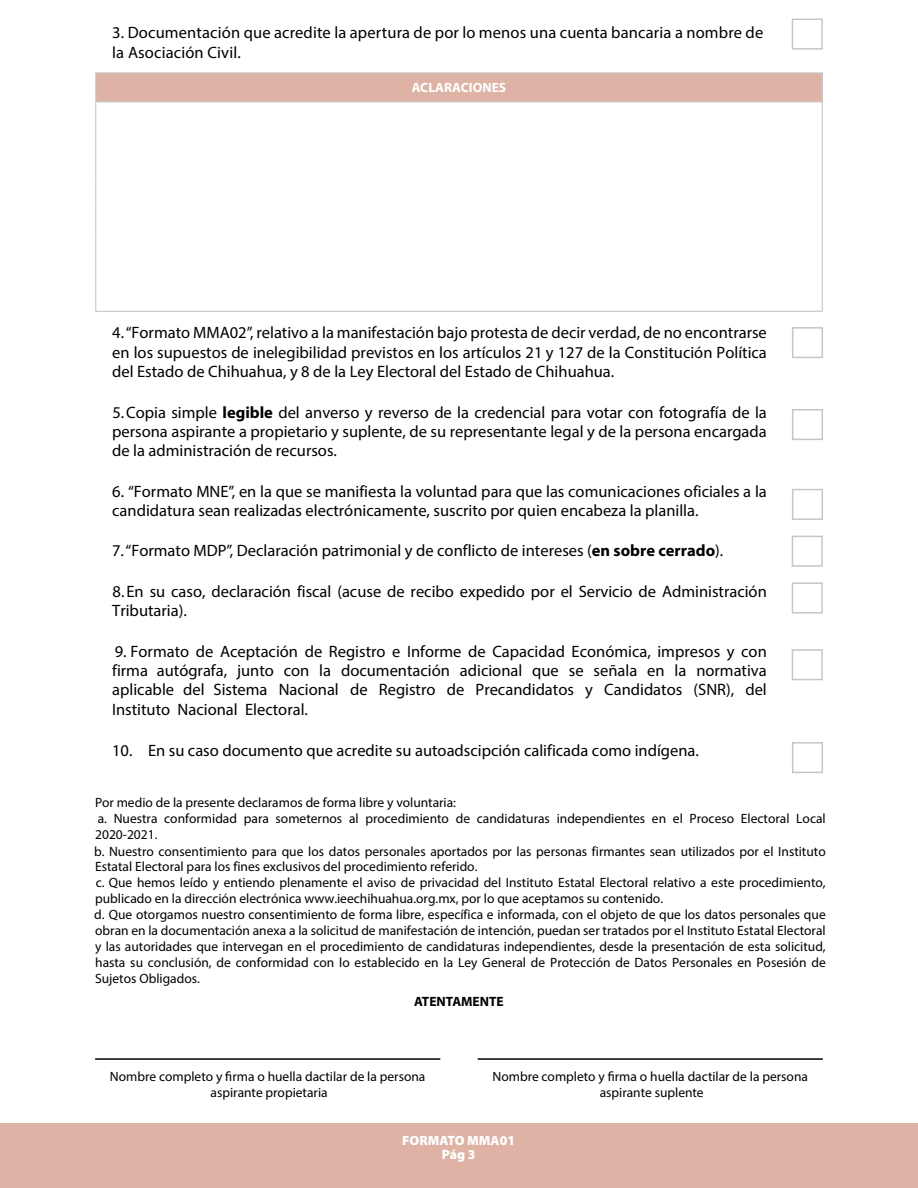
<style>
.page{position:relative;width:918px;height:1188px;background:#fff}
.page>*{position:absolute;margin:0;border:0;box-sizing:border-box;transform-origin:0 0}
.t1{font:16.5px/19.5px "Myriad Pro";color:#000;text-align:justify}
.t2{font:13.5px/16px "Myriad Pro";color:#000;text-align:center}
.t3{font:900 13.5px/13.5px "Myriad Pro";color:#fff;text-align:center}
.t4{font:700 13.5px "Myriad Pro";color:#fff}
.t5{font:700 13.5px "Myriad Pro";color:#000}
.s1{font-weight:700}
</style>
<div class="page">
<div style="left:96px;top:73px;width:726px;height:29px;background:#deb2a4"></div>
<hr style="left:95px;top:311px;width:728px;height:1px;background:#c6c6c6">
<hr style="left:95px;top:72px;width:728px;height:1px;background:#c6c6c6">
<svg style="left:95px;top:73px;width:1px;height:238px"></svg>
<hr style="left:95px;top:101px;width:728px;height:1px;background:#c6c6c6">
<svg style="left:822px;top:73px;width:1px;height:238px"></svg>
<div style="left:792px;top:19px;width:31px;height:31px;border:2px solid #c6c6c6"></div>
<div style="left:792px;top:327px;width:31px;height:31px;border:2px solid #c6c6c6"></div>
<div style="left:792px;top:409px;width:31px;height:31px;border:2px solid #c6c6c6"></div>
<div style="left:792px;top:489px;width:31px;height:31px;border:2px solid #c6c6c6"></div>
<div style="left:792px;top:536px;width:31px;height:31px;border:2px solid #c6c6c6"></div>
<div style="left:792px;top:582px;width:31px;height:32px;border:2px solid #c6c6c6"></div>
<div style="left:792px;top:649px;width:31px;height:31px;border:2px solid #c6c6c6"></div>
<div style="left:792px;top:742px;width:31px;height:31px;border:2px solid #c6c6c6"></div>
<hr style="left:95px;top:1058px;width:345px;height:2px;background:#000">
<hr style="left:478px;top:1058px;width:345px;height:2px;background:#000">
<div style="left:0;top:1123px;width:918px;height:65px;background:#deb2a4"></div>
<p class="t1" style="left:112px;top:23px;width:653px">3. Documentación que acredite la apertura de por lo menos una cuenta bancaria a nombre de la Asociación Civil.</p>
<p class="t4" style="left:412px;top:79px;width:96px">ACLARACIONES</p>
<p class="t1" style="left:112px;top:323px;width:656px">4.“Formato MMA02”, relativo a la manifestación bajo protesta de decir verdad, de no encontrarse en los supuestos de inelegibilidad previstos en los artículos 21 y 127 de la Constitución Política del Estado de Chihuahua, y 8 de la Ley Electoral del Estado de Chihuahua.</p>
<p class="t1" style="left:112px;top:403px;width:656px;line-height:19px">5.Copia simple <span class="s1">legible</span> del anverso y reverso de la credencial para votar con fotografía de la persona aspirante a propietario y suplente, de su representante legal y de la persona encargada de la administración de recursos.</p>
<p class="t1" style="left:112px;top:482px;width:656px;line-height:18.8px">6. “Formato MNE”, en la que se manifiesta la voluntad para que las comunicaciones oficiales a la candidatura sean realizadas electrónicamente, suscrito por quien encabeza la planilla.</p>
<p class="t1" style="left:112px;top:541px;width:613px">7.“Formato MDP”, Declaración patrimonial y de conflicto de intereses (<span class="s1">en sobre cerrado</span>).</p>
<p class="t1" style="left:112px;top:582px;width:656px;line-height:18.8px">8.En su caso, declaración fiscal (acuse de recibo expedido por el Servicio de Administración<br>Tributaria).</p>
<p class="t1" style="left:112px;top:641px;width:656px">9. Formato de Aceptación de Registro e Informe de Capacidad Económica, impresos y con firma autógrafa, junto con la documentación adicional que se señala en la normativa aplicable del Sistema Nacional de Registro de Precandidatos y Candidatos (SNR), del Instituto Nacional Electoral.</p>
<p class="t1" style="left:112px;top:740px;width:588px">10. En su caso documento que acredite su autoadscipción calificada como indígena.</p>
<p class="t2" style="left:94px;top:794px;width:733px;text-align:left">Por medio de la presente declaramos de forma libre y voluntaria:<br>a. Nuestra conformidad para someternos al procedimiento de candidaturas independientes en el Proceso Electoral Local 2020-2021.<br>b. Nuestro consentimiento para que los datos personales aportados por las personas firmantes sean utilizados por el Instituto Estatal Electoral para los fines exclusivos del procedimiento referido.<br>c. Que hemos leído y entiendo plenamente el aviso de privacidad del Instituto Estatal Electoral relativo a este procedimiento, publicado en la dirección electrónica www.ieechihuahua.org.mx, por lo que aceptamos su contenido.<br>d. Que otorgamos nuestro consentimiento de forma libre, específica e informada, con el objeto de que los datos personales que obran en la documentación anexa a la solicitud de manifestación de intención, puedan ser tratados por el Instituto Estatal Electoral y las autoridades que intervegan en el procedimiento de candidaturas independientes, desde la presentación de esta solicitud, hasta su conclusión, de conformidad con lo establecido en la Ley General de Protección de Datos Personales en Posesión de Sujetos Obligados.</p>
<p class="t5" style="left:414px;top:993px;width:91px">ATENTAMENTE</p>
<p class="t2" style="left:110px;top:1068px;width:317px">Nombre completo y firma o huella dactilar de la persona aspirante propietaria</p>
<p class="t2" style="left:493px;top:1068px;width:317px">Nombre completo y firma o huella dactilar de la persona aspirante suplente</p>
<p class="t3" style="left:402px;top:1134px;width:114px">FORMATO MMA01<br>Pág 3</p>
</div>
